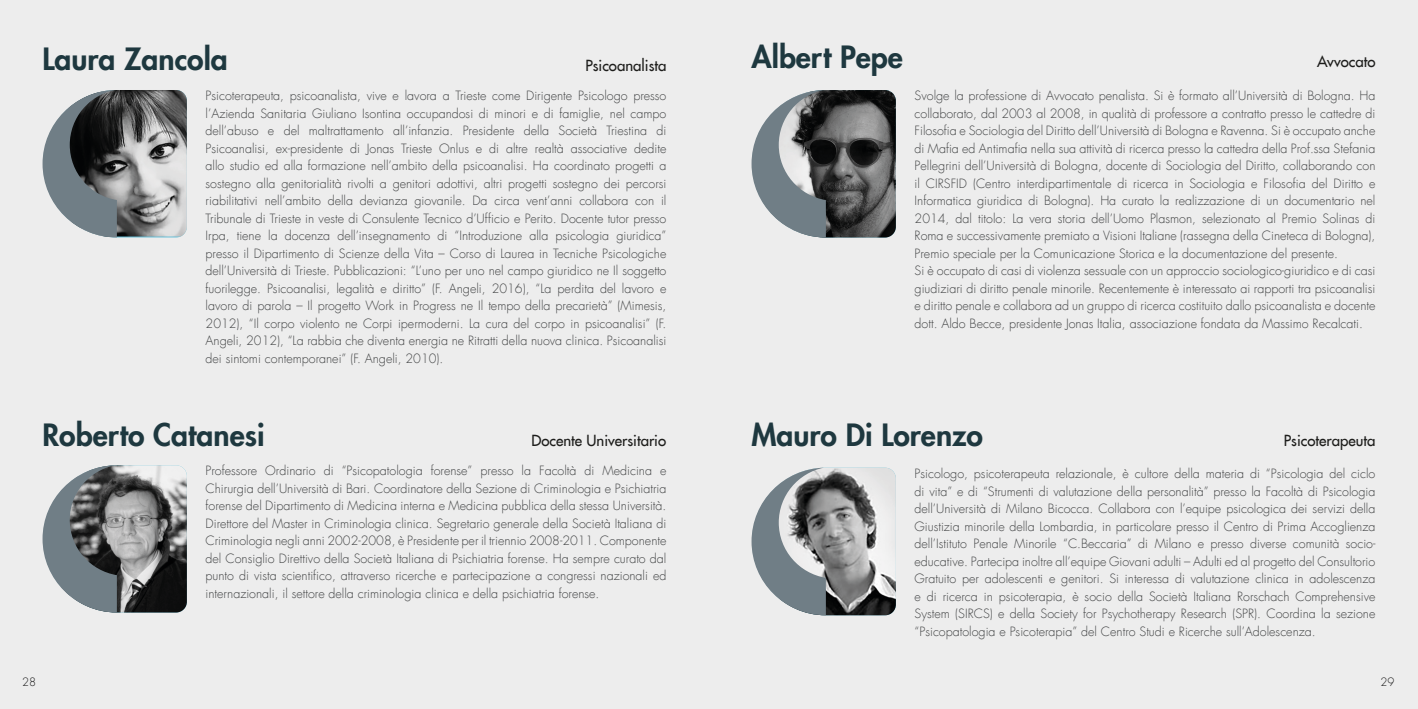
<style>
.page{position:relative;width:1418px;height:709px;background:#fff}
.page>*{position:absolute;margin:0;border:0;box-sizing:border-box;transform-origin:0 0}
.Heading_1_-_All_Caps{font:800 30px "Futura LT";color:#1e383f}
.Subheading_1_-_Align{font:15px "Futura LT";color:#1d1d1b}
.Body_-_Justified{font:300 12.5px/17.5px "Futura LT";color:#434546;text-align:justify}
.t1{font:300 11.25px "Futura LT";color:#1a1a1a}
</style>
<div class="page">
<div style="left:0;top:0;width:1417px;height:709px;background:#ededed"></div>
<svg style="left:43px;top:465px;width:144px;height:147px"></svg>
<svg style="left:751px;top:90px;width:144px;height:147px"></svg>
<svg style="left:43px;top:90px;width:144px;height:147px"></svg>
<svg style="left:751px;top:467px;width:144px;height:148px"></svg>
<p class="Heading_1_-_All_Caps" style="left:43px;top:39px;width:187px">Laura Zancola</p>
<p class="Subheading_1_-_Align" style="left:585px;top:56px;width:83px">Psicoanalista</p>
<p class="Heading_1_-_All_Caps" style="left:751px;top:37px;width:153px">Albert Pepe</p>
<p class="Subheading_1_-_Align" style="left:1316px;top:51px;width:60px">Avvocato</p>
<p class="Body_-_Justified" style="left:206px;top:87px;width:462px">Psicoterapeuta, psicoanalista, vive e lavora a Trieste come Dirigente Psicologo presso l’Azienda Sanitaria Giuliano Isontina occupandosi di minori e di famiglie, nel campo dell’abuso e del maltrattamento all’infanzia. Presidente della Società Triestina di Psicoanalisi, ex-presidente di Jonas Trieste Onlus e di altre realtà associative dedite allo studio ed alla formazione nell’ambito della psicoanalisi. Ha coordinato progetti a sostegno alla genitorialità rivolti a genitori adottivi, altri progetti sostegno dei percorsi riabilitativi nell’ambito della devianza giovanile. Da circa vent’anni collabora con il Tribunale di Trieste in veste di Consulente Tecnico d’Ufficio e Perito. Docente tutor presso Irpa, tiene la docenza dell’insegnamento di “Introduzione alla psicologia giuridica” presso il Dipartimento di Scienze della Vita – Corso di Laurea in Tecniche Psicologiche dell’Università di Trieste. Pubblicazioni: “L’uno per uno nel campo giuridico ne Il soggetto fuorilegge. Psicoanalisi, legalità e diritto” (F. Angeli, 2016), “La perdita del lavoro e lavoro di parola – Il progetto Work in Progress ne Il tempo della precarietà” (Mimesis, 2012), “Il corpo violento ne Corpi ipermoderni. La cura del corpo in psicoanalisi” (F.<br>Angeli, 2012), “La rabbia che diventa energia ne Ritratti della nuova clinica. Psicoanalisi dei sintomi contemporanei” (F. Angeli, 2010).</p>
<p class="Body_-_Justified" style="left:914px;top:87px;width:462px">Svolge la professione di Avvocato penalista. Si è formato all’Università di Bologna. Ha collaborato, dal 2003 al 2008, in qualità di professore a contratto presso le cattedre di Filosofia e Sociologia del Diritto dell’Università di Bologna e Ravenna. Si è occupato anche di Mafia ed Antimafia nella sua attività di ricerca presso la cattedra della Prof.ssa Stefania Pellegrini dell’Università di Bologna, docente di Sociologia del Diritto, collaborando con il CIRSFID (Centro interdipartimentale di ricerca in Sociologia e Filosofia del Diritto e Informatica giuridica di Bologna). Ha curato la realizzazione di un documentario nel 2014, dal titolo: La vera storia dell’Uomo Plasmon, selezionato al Premio Solinas di Roma e successivamente premiato a Visioni Italiane (rassegna della Cineteca di Bologna), Premio speciale per la Comunicazione Storica e la documentazione del presente.</p>
<p class="Body_-_Justified" style="left:914px;top:262px;width:462px">Si è occupato di casi di violenza sessuale con un approccio sociologico-giuridico e di casi giudiziari di diritto penale minorile. Recentemente è interessato ai rapporti tra psicoanalisi e diritto penale e collabora ad un gruppo di ricerca costituito dallo psicoanalista e docente dott. Aldo Becce, presidente Jonas Italia, associazione fondata da Massimo Recalcati.</p>
<p class="Heading_1_-_All_Caps" style="left:43px;top:414px;width:223px">Roberto Catanesi</p>
<p class="Subheading_1_-_Align" style="left:531px;top:431px;width:136px">Docente Universitario</p>
<p class="Heading_1_-_All_Caps" style="left:751px;top:414px;width:233px">Mauro Di Lorenzo</p>
<p class="Subheading_1_-_Align" style="left:1283px;top:430px;width:93px">Psicoterapeuta</p>
<p class="Body_-_Justified" style="left:206px;top:462px;width:462px">Professore Ordinario di “Psicopatologia forense” presso la Facoltà di Medicina e Chirurgia dell’Università di Bari. Coordinatore della Sezione di Criminologia e Psichiatria forense del Dipartimento di Medicina interna e Medicina pubblica della stessa Università.<br>Direttore del Master in Criminologia clinica. Segretario generale della Società Italiana di Criminologia negli anni 2002-2008, è Presidente per il triennio 2008-2011. Componente del Consiglio Direttivo della Società Italiana di Psichiatria forense. Ha sempre curato dal punto di vista scientifico, attraverso ricerche e partecipazione a congressi nazionali ed internazionali, il settore della criminologia clinica e della psichiatria forense.</p>
<p class="Body_-_Justified" style="left:914px;top:465px;width:462px">Psicologo, psicoterapeuta relazionale, è cultore della materia di “Psicologia del ciclo di vita” e di “Strumenti di valutazione della personalità” presso la Facoltà di Psicologia dell’Università di Milano Bicocca. Collabora con l’equipe psicologica dei servizi della Giustizia minorile della Lombardia, in particolare presso il Centro di Prima Accoglienza dell’Istituto Penale Minorile “C.Beccaria” di Milano e presso diverse comunità socio&shy;educative. Partecipa inoltre all’equipe Giovani adulti – Adulti ed al progetto del Consultorio Gratuito per adolescenti e genitori. Si interessa di valutazione clinica in adolescenza e di ricerca in psicoterapia, è socio della Società Italiana Rorschach Comprehensive System (SIRCS) e della Society for Psychotherapy Research (SPR). Coordina la sezione “Psicopatologia e Psicoterapia” del Centro Studi e Ricerche sull’Adolescenza.</p>
<p class="t1" style="left:22px;top:675px;width:15px">28</p>
<p class="t1" style="left:1380px;top:675px;width:15px">29</p>
</div>
